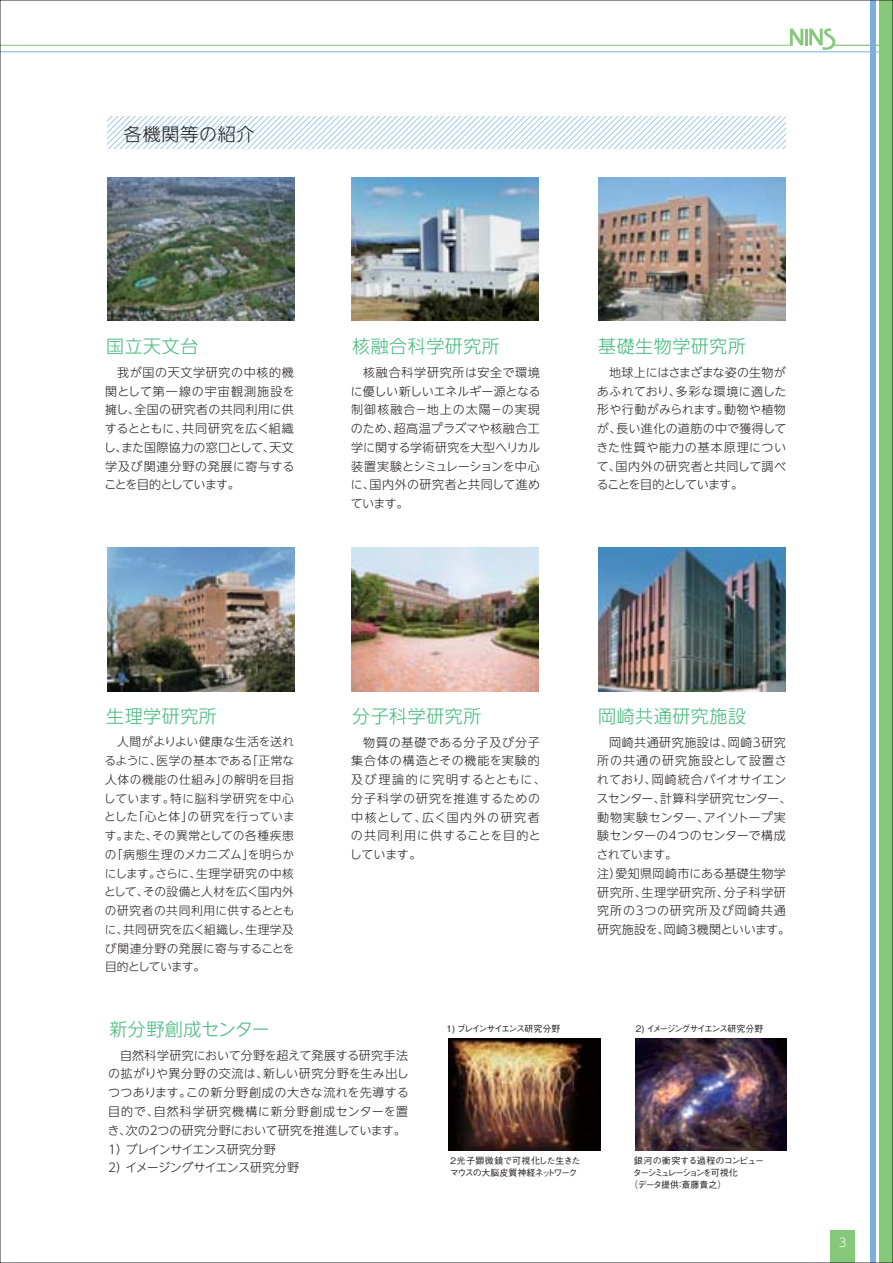
<style>
.page{position:relative;width:893px;height:1263px;background:#fff}
.page>*{position:absolute;margin:0;border:0;box-sizing:border-box;transform-origin:0 0}
.t1{font:18px "UD Shin Go NT Pro Light 90 pv RKSJ H";letter-spacing:.03em;color:#44b97b}
.t2{font:18px "UD Shin Go NT Pro Light 90 pv RKSJ H";letter-spacing:.01em;color:#44b97b}
.t3{font:18px "UD Shin Go NT Pro Light 90 pv RKSJ H";letter-spacing:.05em;color:#231f20}
.t4{font:12px/18.8px "UD Shin Go NT Pro Light 90 pv RKSJ H";letter-spacing:.03em;color:#231f20;text-align:justify}
.t5{font:12px/18.8px "UD Shin Go NT Pro Light 90 pv RKSJ H";letter-spacing:.07em;color:#231f20}
.t6{font:12px "UD Shin Go NT Pro Light 90 pv RKSJ H";color:#fff}
.t7{font:11.7px/18.8px "UD Shin Go NT Pro Light 90 pv RKSJ H";letter-spacing:.02em;color:#231f20;text-align:justify}
.t8{font:9px/12px "Gothic BBB Pro Medium 90 pv RKSJ H";letter-spacing:-.02em;color:#231f20}
.t9{font:9px "Gothic BBB Pro Medium 90 pv RKSJ H";letter-spacing:-.16em;color:#231f20}
.t10{font:9px "Gothic BBB Pro Medium 90 pv RKSJ H";letter-spacing:-.03em;color:#231f20}
.t11{font:9px "Gothic BBB Pro Medium 90 pv RKSJ H";letter-spacing:-.14em;color:#231f20}
.t12{font:9px "Gothic BBB Pro Medium 90 pv RKSJ H";letter-spacing:-.205em;color:#231f20}
.t13{font:9px "Gothic BBB Pro Medium 90 pv RKSJ H";color:#231f20}
</style>
<div class="page">
<svg style="left:107px;top:117px;width:679px;height:32px"></svg>
<img style="left:449px;top:1038px;width:151px;height:113px">
<img style="left:636px;top:1038px;width:151px;height:113px">
<img style="left:352px;top:177px;width:187px;height:144px">
<img style="left:598px;top:177px;width:188px;height:144px">
<img style="left:107px;top:177px;width:187px;height:144px">
<img style="left:352px;top:548px;width:187px;height:143px">
<img style="left:598px;top:548px;width:188px;height:143px">
<img style="left:107px;top:548px;width:187px;height:143px">
<hr style="left:833px;top:45px;width:47px;height:1px;background:#86c879">
<hr style="left:0;top:45px;width:793px;height:1px;background:#86c879">
<hr style="left:0;top:51px;width:880px;height:1px;background:#7aafde">
<div style="left:879px;top:0;width:14px;height:1263px;background:#86c879"></div>
<div style="left:870px;top:0;width:5px;height:1263px;background:#7aafde"></div>
<svg style="left:790px;top:28px;width:46px;height:22px"></svg>
<div style="left:831px;top:1231px;width:24px;height:32px;background:#86c879"></div>
<p class="t3" style="left:124px;top:127px;width:132px">各機関等の紹介</p>
<p class="t1" style="left:106px;top:339px;width:94px">国立天文台</p>
<p class="t4" style="left:104px;top:364px;width:192px;text-indent:13px">我が国の天文学研究の中核的機関として第一線の宇宙観測施設を擁し、全国の研究者の共同利用に供するとともに、共同研究を広く組織し、また国際協力の窓口として、天文学及び関連分野の発展に寄与することを目的としています。</p>
<p class="t1" style="left:352px;top:339px;width:149px">核融合科学研究所</p>
<p class="t4" style="left:351px;top:364px;width:191px;text-indent:12px">核融合科学研究所は安全で環境に優しい新しいエネルギー源となる制御核融合－地上の太陽－の実現のため、超高温プラズマや核融合工学に関する学術研究を大型ヘリカル装置実験とシミュレーションを中心に、国内外の研究者と共同して進めています。</p>
<p class="t1" style="left:598px;top:339px;width:149px">基礎生物学研究所</p>
<p class="t4" style="left:596px;top:364px;width:191px;text-indent:13px">地球上にはさまざまな姿の生物があふれており、多彩な環境に適した形や行動がみられます。動物や植物が、長い進化の道筋の中で獲得してきた性質や能力の基本原理について、国内外の研究者と共同して調べることを目的としています。</p>
<p class="t1" style="left:106px;top:709px;width:112px">生理学研究所</p>
<p class="t1" style="left:352px;top:709px;width:131px">分子科学研究所</p>
<p class="t1" style="left:598px;top:709px;width:149px">岡崎共通研究施設</p>
<p class="t7" style="left:104px;top:734px;width:192px;text-indent:13px">人間がよりよい健康な生活を送れるように、医学の基本である「正常な人体の機能の仕組み」の解明を目指しています。特に脳科学研究を中心とした「心と体」の研究を行っています。また、その異常としての各種疾患の「病態生理のメカニズム」を明らかにします。さらに、生理学研究の中核として、その設備と人材を広く国内外の研究者の共同利用に供するとともに、共同研究を広く組織し、生理学及び関連分野の発展に寄与することを目的としています。</p>
<p class="t5" style="left:350px;top:734px;width:197px;text-indent:13px">物質の基礎である分子及び分子集合体の構造とその機能を実験的及び理論的に究明するとともに、分子科学の研究を推進するための中核として、広く国内外の研究者の共同利用に供することを目的としています。</p>
<p class="t4" style="left:596px;top:734px;width:196px;text-align:left;text-indent:13px">岡崎共通研究施設は、岡崎3研究所の共通の研究施設として設置されており、岡崎統合バイオサイエンスセンター、計算科学研究センター、動物実験センター、アイソトープ実験センターの4つのセンターで構成されています。<br>注）愛知県岡崎市にある基礎生物学研究所、生理学研究所、分子科学研究所の3つの研究所及び岡崎共通研究施設を、岡崎3機関といいます。</p>
<p class="t2" style="left:109px;top:1022px;width:162px">新分野創成センター</p>
<p class="t11" style="left:447px;top:1025px;width:115px">1) ブレインサイエンス研究分野</p>
<p class="t9" style="left:636px;top:1025px;width:129px">2) イメージングサイエンス研究分野</p>
<p class="t4" style="left:106px;top:1047px;width:304px;text-align:left;text-indent:14px">自然科学研究において分野を超えて発展する研究手法の拡がりや異分野の交流は、新しい研究分野を生み出しつつあります。この新分野創成の大きな流れを先導する目的で、自然科学研究機構に新分野創成センターを置き、次の２つの研究分野において研究を推進しています。<br>１）ブレインサイエンス研究分野<br>２）イメージングサイエンス研究分野</p>
<p class="t8" style="left:450px;top:1155px;width:132px">2光子顕微鏡で可視化した生きたマウスの大脳皮質神経ネットワーク</p>
<p class="t10" style="left:634px;top:1157px;width:132px">銀河の衝突する過程のコンピュー</p>
<p class="t12" style="left:633px;top:1169px;width:106px">ターシミュレーションを可視化</p>
<p class="t13" style="left:629px;top:1181px;width:99px">（データ提供：斎藤貴之）</p>
<p class="t6" style="left:839px;top:1238px;width:9px">3</p>
</div>
